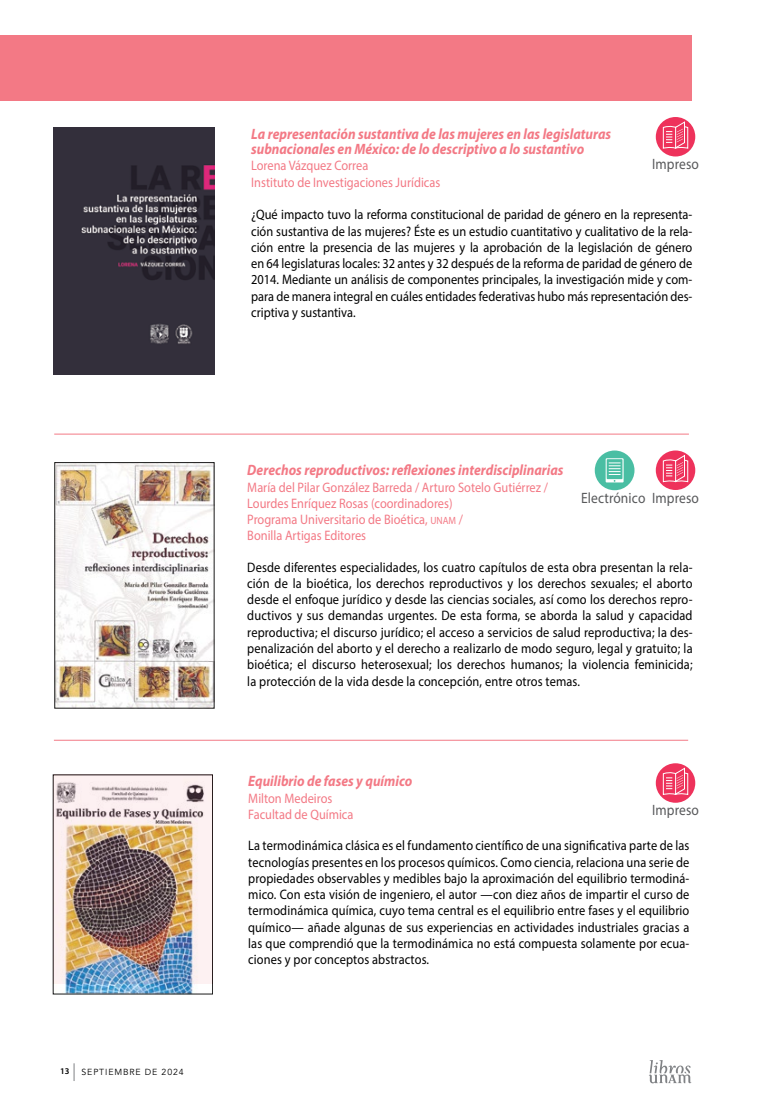
<style>
.page{position:relative;width:780px;height:1117px;background:#fff}
.page>*{position:absolute;margin:0;border:0;box-sizing:border-box;transform-origin:0 0}
.t1{font:italic 700 15px/15px "Myriad Pro";color:#f37985;scale:.9 1}
.t2{font:15px "Myriad Pro";letter-spacing:.01em;color:#58595b;scale:.9 1}
.t3{font:13.75px/16.2px "Myriad Pro";letter-spacing:.01em;color:#000;text-align:justify;scale:.9 1}
.t4{font:13.75px/16.2px "Myriad Pro";color:#f37985;scale:.9 1}
.t5{font:8.75px "Avenir LT Std";letter-spacing:.1em;color:#000}
.t6{font:600 8.75px "Myriad Pro";color:#000}
.s1{font-size:10.5px}
</style>
<div class="page">
<svg style="left:649px;top:1060px;width:42px;height:23px"></svg>
<svg style="left:74px;top:1063px;width:1px;height:17px"></svg>
<div style="left:655px;top:117px;width:40px;height:39px;background:#ee325b;border-radius:50%"></div>
<svg style="left:662px;top:121px;width:26px;height:28px"></svg>
<div style="left:0;top:35px;width:691px;height:66px;background:#f37985"></div>
<hr style="left:54px;top:739px;width:634px;height:1px;background:#f37985">
<div style="left:655px;top:763px;width:40px;height:39px;background:#ee325b;border-radius:50%"></div>
<svg style="left:662px;top:767px;width:26px;height:28px"></svg>
<hr style="left:54px;top:433px;width:635px;height:1px;background:#f37985">
<img style="left:55px;top:776px;width:156px;height:215px">
<img style="left:57px;top:464px;width:155px;height:242px">
<svg style="left:655px;top:450px;width:40px;height:40px"></svg>
<svg style="left:662px;top:454px;width:26px;height:28px"></svg>
<div style="left:594px;top:450px;width:40px;height:40px;background:#4abea3;border-radius:50%"></div>
<svg style="left:605px;top:458px;width:18px;height:24px"></svg>
<img style="left:53px;top:128px;width:161px;height:246px">
<p class="t6" style="left:60px;top:1065px;width:11px">13</p>
<p class="t5" style="left:81px;top:1066px;width:104px">SEPTIEMBRE DE 2024</p>
<p class="t1" style="left:251px;top:126px;width:401px">La representación sustantiva de las mujeres en las legislaturas subnacionales en México: de lo descriptivo a lo sustantivo</p>
<p class="t4" style="left:251px;top:157px;width:212px">Lorena Vázquez Correa<br>Instituto de Investigaciones Jurídicas</p>
<p class="t3" style="left:251px;top:206px;width:491px">¿Qué impacto tuvo la reforma constitucional de paridad de género en la representa&shy;ción sustantiva de las mujeres? Éste es un estudio cuantitativo y cualitativo de la rela&shy;ción entre la presencia de las mujeres y la aprobación de la legislación de género en 64 legislaturas locales: 32 antes y 32 después de la reforma de paridad de género de 2014. Mediante un análisis de componentes principales, la investigación mide y com&shy;para de manera integral en cuáles entidades federativas hubo más representación des&shy;criptiva y sustantiva.</p>
<p class="t2" style="left:652px;top:155px;width:54px">Impreso</p>
<p class="t1" style="left:247px;top:462px;width:353px">Derechos reproductivos: reflexiones interdisciplinarias</p>
<p class="t4" style="left:247px;top:478px;width:335px">María del Pilar González Barreda / Arturo Sotelo Gutiérrez / Lourdes Enríquez Rosas (coordinadores)<br>Programa Universitario de Bioética, <span class="s1">UNAM</span> /<br>Bonilla Artigas Editores</p>
<p class="t3" style="left:247px;top:558px;width:496px">Desde diferentes especialidades, los cuatro capítulos de esta obra presentan la rela&shy;ción de la bioética, los derechos reproductivos y los derechos sexuales; el aborto desde el enfoque jurídico y desde las ciencias sociales, así como los derechos repro&shy;ductivos y sus demandas urgentes. De esta forma, se aborda la salud y capacidad reproductiva; el discurso jurídico; el acceso a servicios de salud reproductiva; la des&shy;penalización del aborto y el derecho a realizarlo de modo seguro, legal y gratuito; la bioética; el discurso heterosexual; los derechos humanos; la violencia feminicida; la protección de la vida desde la concepción, entre otros temas.</p>
<p class="t2" style="left:581px;top:489px;width:132px">Electrónico Impreso</p>
<p class="t1" style="left:248px;top:773px;width:184px">Equilibrio de fases y químico</p>
<p class="t4" style="left:248px;top:789px;width:118px">Milton Medeiros<br>Facultad de Química</p>
<p class="t3" style="left:248px;top:837px;width:492px">La termodinámica clásica es el fundamento científico de una significativa parte de las tecnologías presentes en los procesos químicos. Como ciencia, relaciona una serie de propiedades observables y medibles bajo la aproximación del equilibrio termodiná&shy;mico. Con esta visión de ingeniero, el autor —con diez años de impartir el curso de termodinámica química, cuyo tema central es el equilibrio entre fases y el equilibrio químico— añade algunas de sus experiencias en actividades industriales gracias a las que comprendió que la termodinámica no está compuesta solamente por ecua&shy;ciones y por conceptos abstractos.</p>
<p class="t2" style="left:652px;top:800px;width:54px">Impreso</p>
</div>
